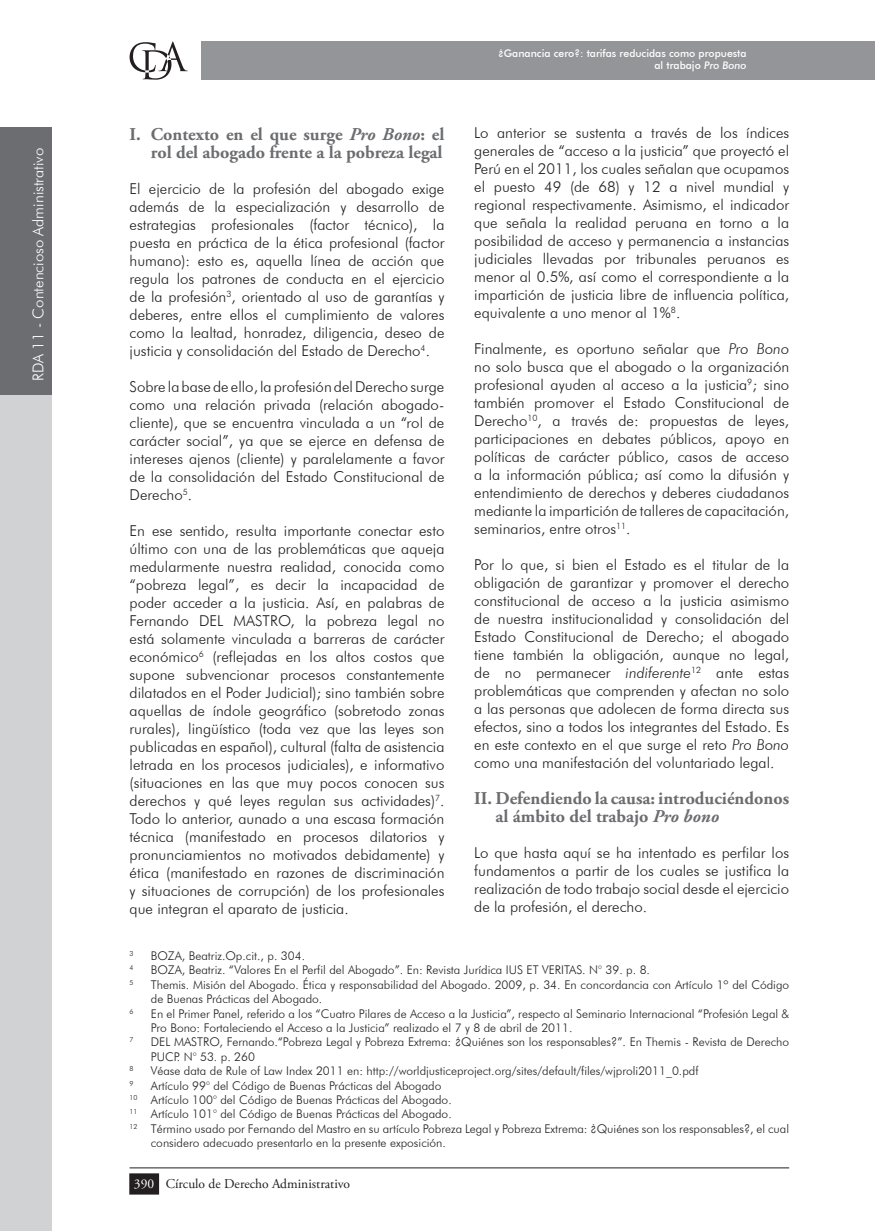
<style>
.page{position:relative;width:875px;height:1231px;background:#fff}
.page>*{position:absolute;margin:0;border:0;box-sizing:border-box;transform-origin:0 0}
.t1{font:700 18px/18px "Adobe Garamond Pro";color:#6c6d70;text-align:right}
.t2{font:300 15px/18px "Futura BT";color:#231f20;text-align:justify}
.t3{font:300 15px "Futura BT";color:#fff}
.t4{font:13.5px "Adobe Garamond Pro";color:#231f20}
.t5{font:300 12px/14.4px "Futura BT";color:#231f20}
.t6{font:500 10.5px/12.6px "Futura BT";color:#fff;text-align:right}
.t7{font:300 7.05px "Futura BT";color:#231f20}
.s1{font-style:italic}
.s2{color:#fff}
</style>
<div class="page">
<hr style="left:874px;top:41px;width:1px;height:39px;background:#939598">
<div style="left:201px;top:41px;width:673px;height:39px;background:#939598"></div>
<svg style="left:129px;top:42px;width:59px;height:38px"></svg>
<hr style="left:129px;top:1167px;width:660px;height:1px;background:#231f20">
<div style="left:130px;top:1174px;width:28px;height:20px;background:#231f20"></div>
<div style="left:129px;top:1173px;width:30px;height:21px;border:2px solid #231f20"></div>
<div style="left:0;top:386px;width:52px;height:845px;background:#d1d2d4"></div>
<div style="left:0;top:127px;width:52px;height:267px;background:#6c6d70"></div>
<p class="t3" style="left:29px;top:381px;width:235px;rotate:-90deg">RDA 11 - Contencioso Administrativo</p>
<p class="t1" style="left:129px;top:125px;width:316px">I. Contexto en el que surge <span class="s1">Pro Bono</span>: el rol del abogado frente a la pobreza legal</p>
<p class="t2" style="left:129px;top:179px;width:316px">El ejercicio de la profesión del abogado exige además de la especialización y desarrollo de estrategias profesionales (factor técnico), la puesta en práctica de la ética profesional (factor humano): esto es, aquella línea de acción que regula los patrones de conducta en el ejercicio de la profesión<sup>3</sup>, orientado al uso de garantías y deberes, entre ellos el cumplimiento de valores como la lealtad, honradez, diligencia, deseo de justicia y consolidación del Estado de Derecho<sup>4</sup>.</p>
<p class="t2" style="left:129px;top:377px;width:316px">Sobre la base de ello, la profesión del Derecho surge como una relación privada (relación abogado&shy;cliente), que se encuentra vinculada a un “rol de carácter social”, ya que se ejerce en defensa de intereses ajenos (cliente) y paralelamente a favor de la consolidación del Estado Constitucional de Derecho<sup>5</sup>.</p>
<p class="t2" style="left:129px;top:521px;width:316px">En ese sentido, resulta importante conectar esto último con una de las problemáticas que aqueja medularmente nuestra realidad, conocida como “pobreza legal”, es decir la incapacidad de poder acceder a la justicia. Así, en palabras de Fernando DEL MASTRO, la pobreza legal no está solamente vinculada a barreras de carácter económico<sup>6</sup> (reflejadas en los altos costos que supone subvencionar procesos constantemente dilatados en el Poder Judicial); sino también sobre aquellas de índole geográfico (sobretodo zonas rurales), lingüístico (toda vez que las leyes son publicadas en español), cultural (falta de asistencia letrada en los procesos judiciales), e informativo (situaciones en las que muy pocos conocen sus derechos y qué leyes regulan sus actividades)<sup>7</sup>.<br>Todo lo anterior, aunado a una escasa formación técnica (manifestado en procesos dilatorios y pronunciamientos no motivados debidamente) y ética (manifestado en razones de discriminación y situaciones de corrupción) de los profesionales que integran el aparato de justicia.</p>
<p class="t6" style="left:498px;top:47px;width:250px">¿Ganancia cero?: tarifas reducidas como propuesta al trabajo <span class="s1">Pro Bono</span></p>
<p class="t2" style="left:474px;top:123px;width:316px">Lo anterior se sustenta a través de los índices generales de “acceso a la justicia” que proyectó el Perú en el 2011, los cuales señalan que ocupamos el puesto 49 (de 68) y 12 a nivel mundial y regional respectivamente. Asimismo, el indicador que señala la realidad peruana en torno a la posibilidad de acceso y permanencia a instancias judiciales llevadas por tribunales peruanos es menor al 0.5%, así como el correspondiente a la impartición de justicia libre de influencia política, equivalente a uno menor al 1%<sup>8</sup>.</p>
<p class="t2" style="left:474px;top:339px;width:316px">Finalmente, es oportuno señalar que <span class="s1">Pro Bono </span>no solo busca que el abogado o la organización profesional ayuden al acceso a la justicia<sup>9</sup>; sino también promover el Estado Constitucional de Derecho<sup>10</sup>, a través de: propuestas de leyes, participaciones en debates públicos, apoyo en políticas de carácter público, casos de acceso a la información pública; así como la difusión y entendimiento de derechos y deberes ciudadanos mediante la impartición de talleres de capacitación, seminarios, entre otros<sup>11</sup>.</p>
<p class="t2" style="left:474px;top:555px;width:316px">Por lo que, si bien el Estado es el titular de la obligación de garantizar y promover el derecho constitucional de acceso a la justicia asimismo de nuestra institucionalidad y consolidación del Estado Constitucional de Derecho; el abogado tiene también la obligación, aunque no legal, de no permanecer <span class="s1">indiferente</span><sup>12</sup> ante estas problemáticas que comprenden y afectan no solo a las personas que adolecen de forma directa sus efectos, sino a todos los integrantes del Estado. Es en este contexto en el que surge el reto <span class="s1">Pro Bono </span>como una manifestación del voluntariado legal.</p>
<p class="t1" style="left:495px;top:789px;width:295px;text-align:left;text-indent:-21px">II. Defendiendo la causa: introduciéndonos al ámbito del trabajo <span class="s1">Pro bono</span></p>
<p class="t2" style="left:474px;top:843px;width:316px">Lo que hasta aquí se ha intentado es perfilar los fundamentos a partir de los cuales se justifica la realización de todo trabajo social desde el ejercicio de la profesión, el derecho.</p>
<p class="t7" style="left:129px;top:949px;width:6px">3</p>
<p class="t5" style="left:151px;top:948px;width:156px">BOZA, Beatriz.Op.cit., p. 304.</p>
<p class="t7" style="left:129px;top:964px;width:6px">4</p>
<p class="t5" style="left:151px;top:963px;width:500px">BOZA, Beatriz. “Valores En el Perfil del Abogado”. En: Revista Jurídica IUS ET VERITAS. N° 39. p. 8.</p>
<p class="t7" style="left:129px;top:978px;width:6px">5</p>
<p class="t5" style="left:151px;top:977px;width:639px">Themis. Misión del Abogado. Ética y responsabilidad del Abogado. 2009, p. 34. En concordancia con Artículo 1º del Código de Buenas Prácticas del Abogado.</p>
<p class="t7" style="left:129px;top:1007px;width:6px">6</p>
<p class="t5" style="left:151px;top:1006px;width:639px">En el Primer Panel, referido a los “Cuatro Pilares de Acceso a la Justicia”, respecto al Seminario Internacional “Profesión Legal &amp;<br>Pro Bono: Fortaleciendo el Acceso a la Justicia” realizado el 7 y 8 de abril de 2011.</p>
<p class="t7" style="left:129px;top:1036px;width:6px">7</p>
<p class="t5" style="left:151px;top:1035px;width:639px">DEL MASTRO, Fernando.“Pobreza Legal y Pobreza Extrema: ¿Quiénes son los responsables?”. En Themis - Revista de Derecho<br>PUCP. N° 53. p. 260</p>
<p class="t7" style="left:129px;top:1064px;width:6px">8</p>
<p class="t5" style="left:151px;top:1064px;width:549px">Véase data de Rule of Law Index 2011 en: http://worldjusticeproject.org/sites/default/files/wjproli2011_0.pdf</p>
<p class="t7" style="left:129px;top:1079px;width:6px">9</p>
<p class="t5" style="left:151px;top:1078px;width:292px">Artículo 99° del Código de Buenas Prácticas del Abogado</p>
<p class="t5" style="left:129px;top:1092px;width:323px"><sup>10</sup> Artículo 100° del Código de Buenas Prácticas del Abogado.</p>
<p class="t5" style="left:129px;top:1107px;width:323px"><sup>11</sup> Artículo 101° del Código de Buenas Prácticas del Abogado.</p>
<p class="t5" style="left:129px;top:1121px;width:661px"><sup>12</sup> Término usado por Fernando del Mastro en su artículo Pobreza Legal y Pobreza Extrema: ¿Quiénes son los responsables?, el cual</p>
<p class="t5" style="left:151px;top:1136px;width:296px">considero adecuado presentarlo en la presente exposición.</p>
<p class="t4" style="left:134px;top:1175px;width:218px"><span class="s2">390</span> Círculo de Derecho Administrativo</p>
</div>
